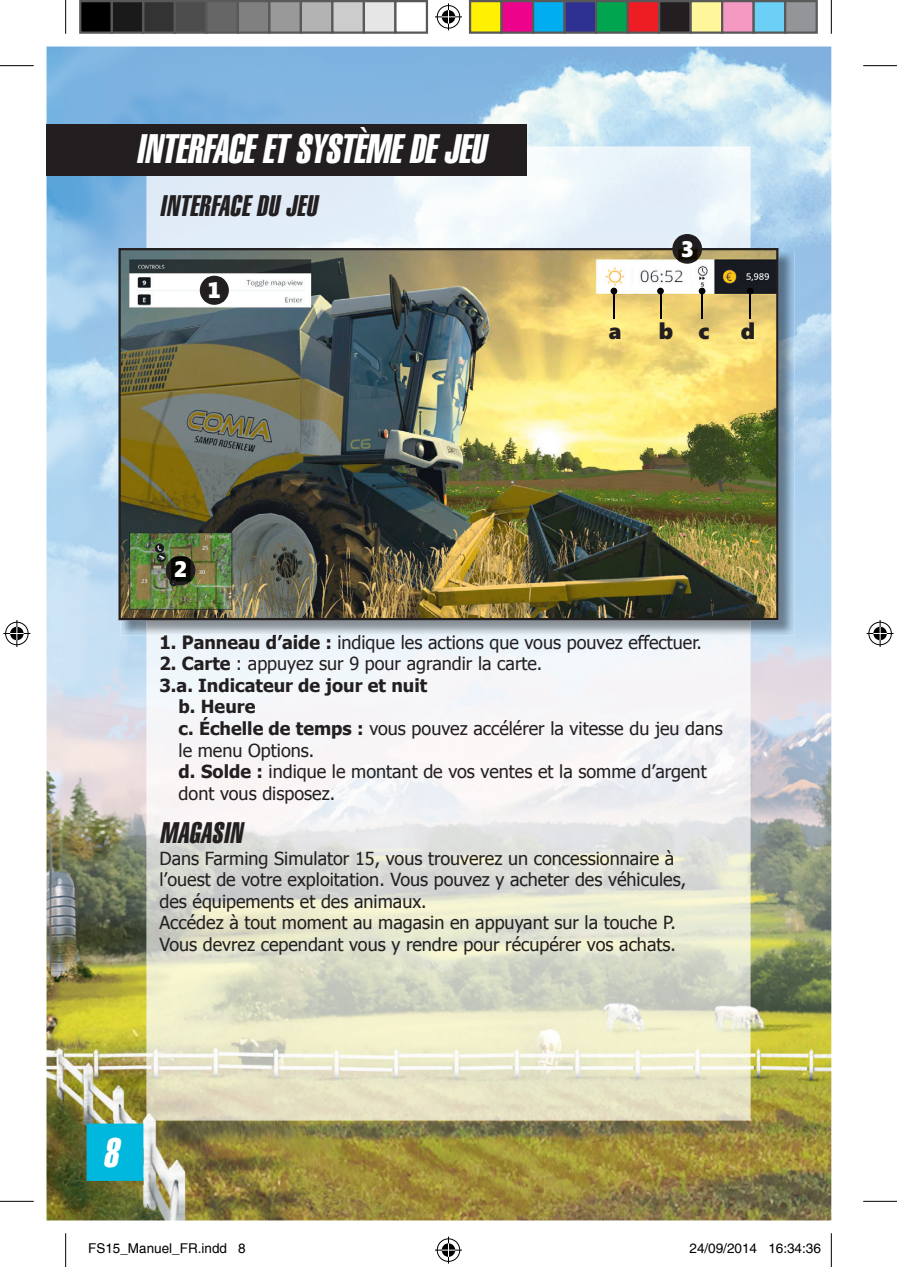
<style>
.page{position:relative;width:897px;height:1267px;background:#fff}
.page>*{position:absolute;margin:0;border:0;box-sizing:border-box;transform-origin:0 0}
.t1{font:italic 40.5px "Helvetica Extra Compressed";color:#fff}
.t2{font:italic 29.25px "Helvetica Extra Compressed";color:#231f20}
.t3{font:900 22.5px "Segoe";color:#231f20}
.t4{font:900 22.5px "Segoe";color:#fff}
.t5{font:18px/21.6px "Tahoma";color:#231f20}
.t6{font:700 18px "Tahoma";color:#231f20}
.t7{font:13.5px "Helvetica";color:#000}
.s1{font-weight:700}
</style>
<div class="page">
<img style="left:47px;top:47px;width:784px;height:1173px">
<img style="left:147px;top:147px;width:603px;height:101px">
<img style="left:147px;top:635px;width:603px;height:485px">
<div style="left:161px;top:635px;width:171px;height:14px;background:#ecf5fb"></div>
<div style="left:338px;top:635px;width:362px;height:17px;background:#ecf5fb"></div>
<img style="left:672px;top:234px;width:23px;height:2px">
<img style="left:83px;top:1120px;width:64px;height:64px">
<div style="left:47px;top:124px;width:479px;height:52px;background:#231f20"></div>
<img style="left:120px;top:250px;width:674px;height:385px">
<img style="left:118px;top:248px;width:660px;height:372px">
<div style="left:200px;top:276px;width:29px;height:29px;background:#231f20;border-radius:50%"></div>
<svg style="left:166px;top:555px;width:29px;height:30px"></svg>
<img style="left:171px;top:557px;width:19px;height:24px">
<svg style="left:672px;top:234px;width:30px;height:30px"></svg>
<img style="left:678px;top:250px;width:19px;height:11px">
<svg style="left:672px;top:236px;width:30px;height:14px"></svg>
<hr style="left:613px;top:291px;width:2px;height:27px;background:#000">
<div style="left:610px;top:288px;width:7px;height:6px;background:#000;border-radius:50%"></div>
<hr style="left:659px;top:291px;width:2px;height:27px;background:#000">
<div style="left:657px;top:288px;width:7px;height:6px;background:#000;border-radius:50%"></div>
<hr style="left:701px;top:291px;width:2px;height:27px;background:#000">
<div style="left:698px;top:288px;width:7px;height:6px;background:#000;border-radius:50%"></div>
<hr style="left:749px;top:291px;width:2px;height:27px;background:#000">
<svg style="left:747px;top:288px;width:6px;height:6px"></svg>
<hr style="left:0;top:65px;width:34px;height:1px;background:#000">
<hr style="left:863px;top:65px;width:34px;height:1px;background:#000">
<hr style="left:0;top:1201px;width:34px;height:1px;background:#000">
<hr style="left:863px;top:1201px;width:34px;height:1px;background:#000">
<hr style="left:65px;top:0;width:1px;height:34px;background:#000">
<hr style="left:65px;top:1233px;width:1px;height:34px;background:#000">
<hr style="left:831px;top:0;width:1px;height:34px;background:#000">
<hr style="left:831px;top:1233px;width:1px;height:34px;background:#000">
<svg style="left:435px;top:3px;width:27px;height:27px"></svg>
<svg style="left:435px;top:1236px;width:27px;height:27px"></svg>
<svg style="left:3px;top:620px;width:27px;height:27px"></svg>
<svg style="left:866px;top:620px;width:27px;height:27px"></svg>
<div style="left:80px;top:1px;width:32px;height:32px;background:#000"></div>
<div style="left:79px;top:0;width:34px;height:34px;border:2px solid #595959"></div>
<div style="left:112px;top:1px;width:31px;height:32px;background:#1a1a1a"></div>
<div style="left:111px;top:0;width:33px;height:34px;border:2px solid #595959"></div>
<div style="left:143px;top:1px;width:32px;height:32px;background:#333"></div>
<div style="left:142px;top:0;width:34px;height:34px;border:2px solid #595959"></div>
<div style="left:175px;top:1px;width:31px;height:32px;background:#4d4d4d"></div>
<div style="left:174px;top:0;width:33px;height:34px;border:2px solid #595959"></div>
<div style="left:206px;top:1px;width:32px;height:32px;background:#666"></div>
<div style="left:205px;top:0;width:34px;height:34px;border:2px solid #595959"></div>
<div style="left:238px;top:1px;width:31px;height:32px;background:#808080"></div>
<div style="left:237px;top:0;width:33px;height:34px;border:2px solid #595959"></div>
<div style="left:269px;top:1px;width:32px;height:32px;background:#999"></div>
<div style="left:268px;top:0;width:34px;height:34px;border:2px solid #595959"></div>
<div style="left:301px;top:1px;width:31px;height:32px;background:#b3b3b3"></div>
<div style="left:300px;top:0;width:33px;height:34px;border:2px solid #595959"></div>
<div style="left:332px;top:1px;width:32px;height:32px;background:#ccc"></div>
<div style="left:331px;top:0;width:34px;height:34px;border:2px solid #595959"></div>
<div style="left:364px;top:1px;width:31px;height:32px;background:#e6e6e6"></div>
<div style="left:363px;top:0;width:33px;height:34px;border:2px solid #595959"></div>
<div style="left:394px;top:0;width:34px;height:34px;border:2px solid #595959"></div>
<div style="left:470px;top:1px;width:31px;height:32px;background:#fff101"></div>
<div style="left:469px;top:0;width:33px;height:34px;border:2px solid #595959"></div>
<div style="left:501px;top:1px;width:32px;height:32px;background:#ed028c"></div>
<div style="left:500px;top:0;width:34px;height:34px;border:2px solid #595959"></div>
<div style="left:533px;top:1px;width:31px;height:32px;background:#00aeef"></div>
<div style="left:532px;top:0;width:33px;height:34px;border:2px solid #595959"></div>
<div style="left:564px;top:1px;width:32px;height:32px;background:#2e3092"></div>
<div style="left:563px;top:0;width:34px;height:34px;border:2px solid #595959"></div>
<div style="left:596px;top:1px;width:31px;height:32px;background:#00a54f"></div>
<div style="left:595px;top:0;width:33px;height:34px;border:2px solid #595959"></div>
<div style="left:627px;top:1px;width:32px;height:32px;background:#ee1d23"></div>
<div style="left:626px;top:0;width:34px;height:34px;border:2px solid #595959"></div>
<div style="left:659px;top:1px;width:31px;height:32px;background:#231f20"></div>
<div style="left:658px;top:0;width:33px;height:34px;border:2px solid #595959"></div>
<div style="left:690px;top:1px;width:32px;height:32px;background:#fff79a"></div>
<div style="left:689px;top:0;width:34px;height:34px;border:2px solid #595959"></div>
<div style="left:722px;top:1px;width:31px;height:32px;background:#f499c2"></div>
<div style="left:721px;top:0;width:33px;height:34px;border:2px solid #595959"></div>
<div style="left:753px;top:1px;width:32px;height:32px;background:#6bcff6"></div>
<div style="left:752px;top:0;width:34px;height:34px;border:2px solid #595959"></div>
<div style="left:785px;top:1px;width:31px;height:32px;background:#939598"></div>
<div style="left:784px;top:0;width:33px;height:34px;border:2px solid #595959"></div>
<h1 class="t1" style="left:136px;top:124px;width:359px">INTERFACEETSYSTÈMEDEJEU</h1>
<h2 class="t2" style="left:159px;top:188px;width:165px">INTERFACEDU JEU</h2>
<p class="t4" style="left:208px;top:274px;width:15px">1</p>
<p class="t4" style="left:174px;top:553px;width:15px">2</p>
<p class="t4" style="left:680px;top:233px;width:15px">3</p>
<p class="t3" style="left:609px;top:315px;width:14px">a</p>
<p class="t3" style="left:659px;top:315px;width:52px">b c</p>
<p class="t3" style="left:741px;top:315px;width:16px">d</p>
<p class="t5" style="left:159px;top:630px;width:544px"><span class="s1">1. Panneau d’aide :</span> indique les actions que vous pouvez effectuer.</p>
<p class="t5" style="left:159px;top:652px;width:384px"><span class="s1">2. Carte</span> : appuyez sur 9 pour agrandir la carte.</p>
<p class="t6" style="left:159px;top:672px;width:269px">3.a. Indicateur de jour et nuit</p>
<p class="t6" style="left:179px;top:694px;width:78px">b. Heure</p>
<p class="t5" style="left:179px;top:717px;width:545px"><span class="s1">c. Échelle de temps :</span> vous pouvez accélérer la vitesse du jeu dans</p>
<p class="t5" style="left:179px;top:738px;width:137px">le menu Options.</p>
<p class="t5" style="left:179px;top:760px;width:529px"><span class="s1">d. Solde :</span> indique le montant de vos ventes et la somme d’argent</p>
<p class="t5" style="left:179px;top:781px;width:158px">dont vous disposez.</p>
<h2 class="t2" style="left:159px;top:815px;width:90px">MAGASIN</h2>
<p class="t5" style="left:159px;top:846px;width:528px">Dans Farming Simulator 15, vous trouverez un concessionnaire à l’ouest de votre exploitation. Vous pouvez y acheter des véhicules, des équipements et des animaux.<br>Accédez à tout moment au magasin en appuyant sur la touche P.<br>Vous devrez cependant vous y rendre pour récupérer vos achats.</p>
<h1 class="t1" style="left:103px;top:1128px;width:25px">8</h1>
<p class="t7" style="left:88px;top:1240px;width:159px">FS15_Manuel_FR.indd 8</p>
<p class="t7" style="left:689px;top:1240px;width:133px">24/09/2014 16:34:36</p>
</div>
